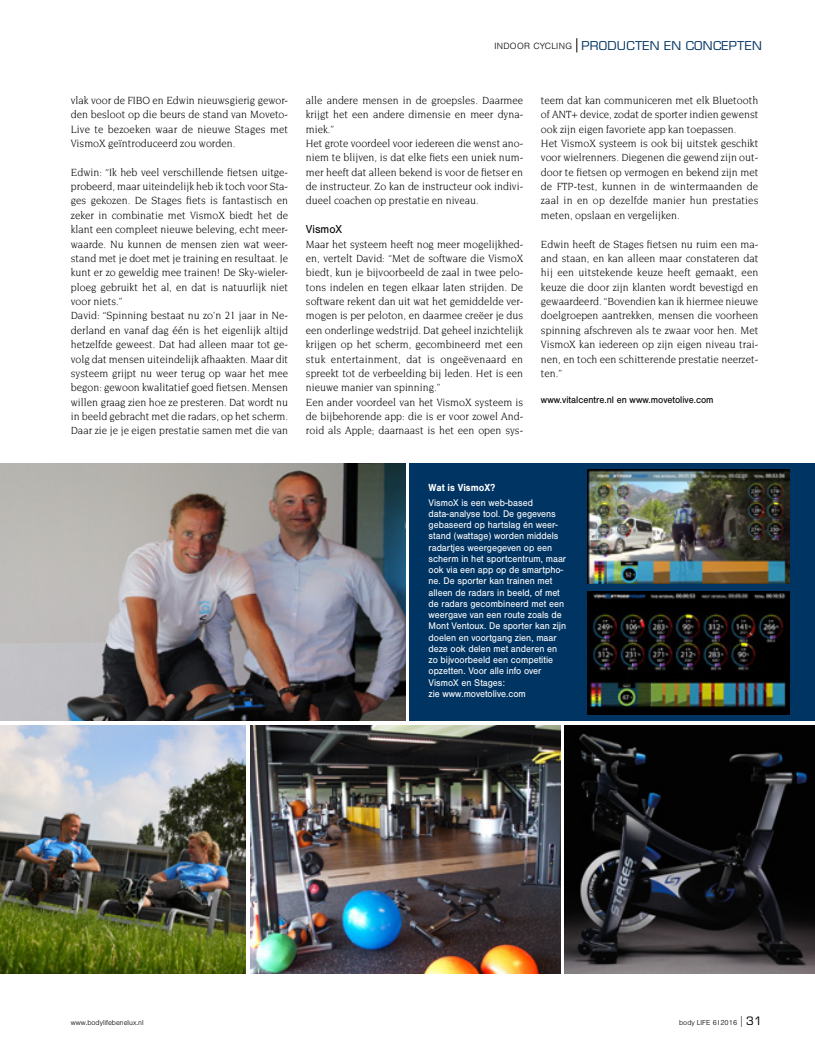
<style>
.page{position:relative;width:815px;height:1063px;background:#fff}
.page>*{position:absolute;margin:0;border:0;box-sizing:border-box;transform-origin:0 0}
.t1{font:11.88px "Eurostile";letter-spacing:.02em;color:#003462;scale:1.05 1}
.t2{font:11.88px "Nimbus San";color:#000;scale:.95 1}
.t3{font:11.25px/14.4px "Novarese";color:#000;scale:.95 1}
.t4{font:700 10.62px "Nimbus San";color:#fff;scale:.9 1}
.t5{font:10px/11.2px "Nimbus San";color:#fff;scale:.94 1}
.t6{font:10px "Nimbus San";color:#000;scale:.95 1}
.t7{font:300 7.5px "Nimbus San";color:#000}
.s1{font-family:"Nimbus San";font-weight:300;font-size:9.38px;color:#000}
.s2{font-size:16.5px}
.s3{font-family:"Eurostile";font-weight:400;font-size:11.25px}
</style>
<div class="page">
<img style="left:0;top:463px;width:406px;height:258px">
<svg style="left:577px;top:38px;width:1px;height:14px"></svg>
<div style="left:409px;top:463px;width:406px;height:258px;background:#003462"></div>
<img style="left:588px;top:470px;width:202px;height:114px">
<img style="left:588px;top:592px;width:202px;height:122px">
<img style="left:250px;top:725px;width:311px;height:249px">
<img style="left:0;top:725px;width:246px;height:249px">
<img style="left:565px;top:725px;width:250px;height:249px">
<p class="t3" style="left:71px;top:93px;width:230px;text-align:justify">vlak voor de FIBO en Edwin̶nieuwsgierig gewor&shy;den̶besloot op die beurs de stand van Moveto-Live te bezoeken waar de nieuwe Stages met VismoX geïntroduceerd zou worden.</p>
<p class="t3" style="left:71px;top:165px;width:230px">Edwin: “Ik heb veel verschillende fietsen uitge&shy;probeerd, maar uiteindelijk heb ik toch voor Sta&shy;ges gekozen. De Stages fiets is fantastisch en zeker in combinatie met VismoX biedt het de klant een compleet nieuwe beleving, echt meer&shy;waarde. Nu kunnen de mensen zien wat weer&shy;stand met je doet met je training en resultaat. Je kunt er zo geweldig mee trainen! De Sky-wieler&shy;ploeg gebruikt het al, en dat is natuurlijk niet voor niets.”<br>David: “Spinning bestaat nu zo’n 21 jaar in Ne&shy;derland en vanaf dag één is het eigenlijk altijd hetzelfde geweest. Dat had alleen maar tot ge&shy;volg dat mensen uiteindelijk afhaakten. Maar dit systeem grijpt nu weer terug op waar het mee begon: gewoon kwalitatief goed fietsen. Mensen willen graag zien hoe ze presteren. Dat wordt nu in beeld gebracht met die radars, op het scherm.<br>Daar zie je je eigen prestatie samen met die van</p>
<p class="t1" style="left:494px;top:39px;width:256px"><span class="s1">INDOOR CYCLING</span> PRODUCTEN EN CONCEPTEN</p>
<p class="t3" style="left:306px;top:93px;width:230px">alle andere mensen in de groepsles. Daarmee krijgt het een andere dimensie en meer dyna&shy;miek.”<br>Het grote voordeel voor iedereen die wenst ano&shy;niem te blijven, is dat elke fiets een uniek num&shy;mer heeft dat alleen bekend is voor de fietser en de instructeur. Zo kan de instructeur ook indivi&shy;dueel coachen op prestatie en niveau.</p>
<p class="t2" style="left:306px;top:223px;width:40px">VismoX</p>
<p class="t3" style="left:306px;top:237px;width:230px">Maar het systeem heeft nog meer mogelijkhed&shy;en, vertelt David: “Met de software die VismoX biedt, kun je bijvoorbeeld de zaal in twee pelo&shy;tons indelen en tegen elkaar laten strijden. De software rekent dan uit wat het gemiddelde ver&shy;mogen is per peloton, en daarmee creëer je dus een onderlinge wedstrijd. Dat geheel inzichtelijk krijgen op het scherm, gecombineerd met een stuk entertainment, dat is ongeëvenaard en spreekt tot de verbeelding bij leden. Het is een nieuwe manier van spinning.”<br>Een ander voordeel van het VismoX systeem is de bijbehorende app: die is er voor zowel And&shy;roid als Apple; daarnaast is het een open sys-</p>
<p class="t3" style="left:541px;top:93px;width:230px">teem dat kan communiceren met elk Bluetooth of ANT+ device, zodat de sporter indien gewenst ook zijn eigen favoriete app kan toepassen.<br>Het VismoX systeem is ook bij uitstek geschikt voor wielrenners. Diegenen die gewend zijn out&shy;door te fietsen op vermogen en bekend zijn met de FTP-test, kunnen in de wintermaanden de zaal in en op dezelfde manier hun prestaties meten, opslaan en vergelijken.</p>
<p class="t3" style="left:541px;top:237px;width:230px;text-align:justify">Edwin heeft de Stages fietsen nu ruim een ma&shy;and staan, en kan alleen maar constateren dat hij een uitstekende keuze heeft gemaakt, een keuze die door zijn klanten wordt bevestigd en gewaardeerd. “Bovendien kan ik hiermee nieuwe doelgroepen aantrekken, mensen die voorheen spinning afschreven als te zwaar voor hen. Met VismoX kan iedereen op zijn eigen niveau trai&shy;nen, en toch een schitterende prestatie neerzet&shy;ten.”</p>
<p class="t6" style="left:541px;top:394px;width:183px">www.vitalcentre.nl en www.movetolive.com</p>
<p class="t4" style="left:429px;top:481px;width:75px">Wat is VismoX?</p>
<p class="t5" style="left:429px;top:497px;width:148px">VismoX is een web-based data-analyse tool. De gegevens gebaseerd op hartslag én weer&shy;stand (wattage) worden middels radartjes weergegeven op een scherm in het sportcentrum, maar ook via een app op de smartpho&shy;ne. De sporter kan trainen met alleen de radars in beeld, of met de radars gecombineerd met een weergave van een route zoals de<br>Mont Ventoux. De sporter kan zijn doelen en voortgang zien, maar deze ook delen met anderen en zo bijvoorbeeld een competitie opzetten. Voor alle info over<br>VismoX en Stages:<br>zie www.movetolive.com</p>
<p class="t7" style="left:71px;top:1018px;width:74px">www.bodylifebenelux.nl</p>
<p class="t7" style="left:679px;top:1018px;width:84px">body LIFE 6I2016 <span class="s2">l</span> <span class="s3">31</span></p>
</div>
